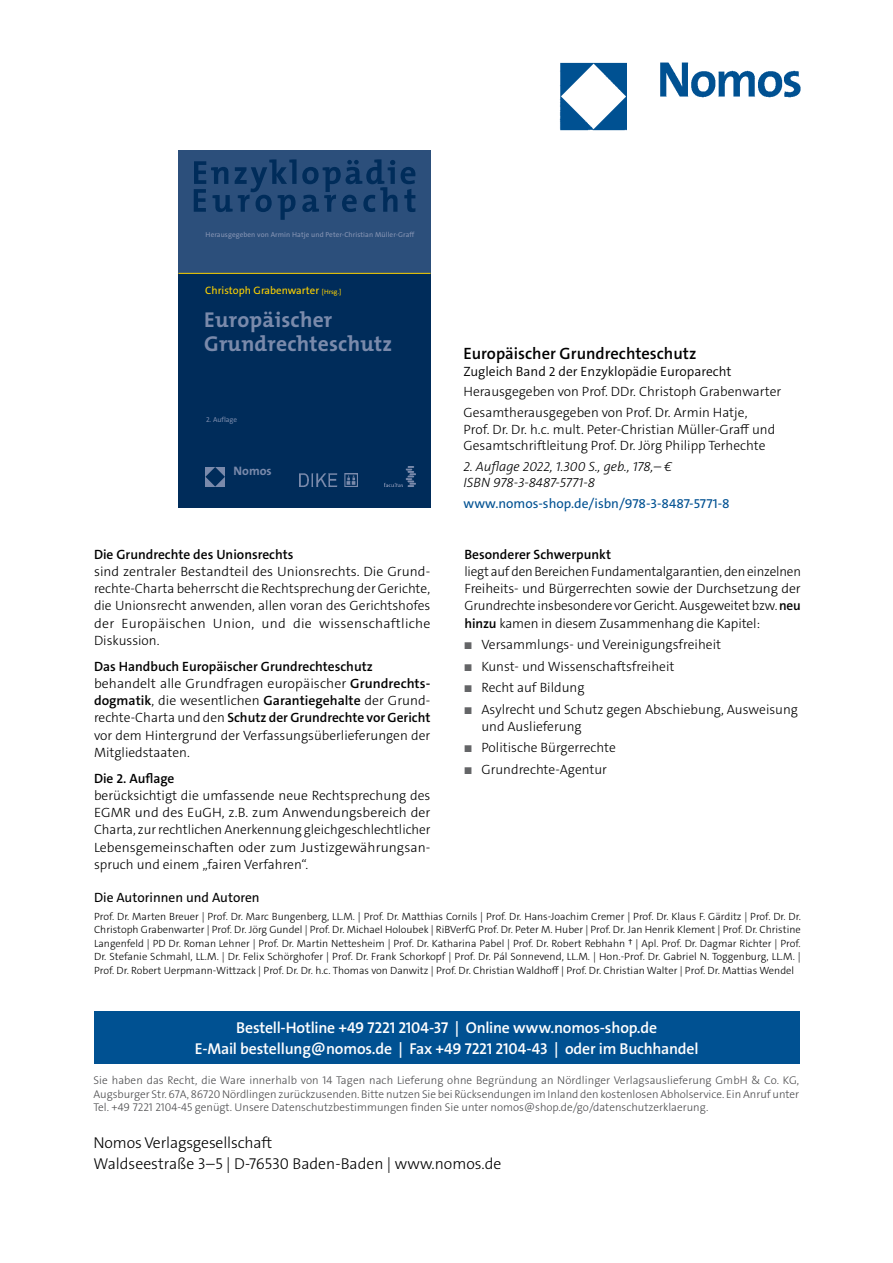
<style>
.page{position:relative;width:893px;height:1263px;background:#fff}
.page>*{position:absolute;margin:0;border:0;box-sizing:border-box;transform-origin:0 0}
.t1{font:700 21.6px/24.8px "The Mix";letter-spacing:.01em;color:#7a8aab}
._001_Buchtitel{font:600 16.5px "The Sans C5";color:#000}
.t2{font:600 15.75px/21px "The Sans Os F";letter-spacing:-.01em;color:#fff;text-align:center}
.t3{font:300 15.75px/21px "The Sans Os F";color:#000}
._005_Fließtext{font:300 13.5px/17.2px "The Sans C5";color:#000;text-align:justify}
._003_Autor{font:300 13.5px/16.5px "The Sans C5";color:#000}
._005_Fließtext-2{font:600 13.5px "The Sans C5";color:#000}
._004_Bibilo{font:italic 300 13.5px/16.5px "The Sans C5";color:#000}
.www_link{font:13.5px "The Sans C5";color:#005192}
._002_Untertitel{font:300 13.5px "The Sans C5";color:#000}
._005_Fließtext-3{font:13.5px "The Sans C5";color:#000}
.t4{font:700 12.3px "The Sans Os F";color:#7a8aab}
.t5{font:300 11.25px/13.5px "The Sans Os F";color:#4b4b4d;text-align:justify}
.t6{font:10.8px "The Sans Os F";color:#ffd300}
.Autorenliste{font:300 10.5px/13.5px "The Sans C5";color:#000;text-align:justify}
.t7{font:7.2px "The Sans Os F";letter-spacing:.01em;color:#8795b4}
.t8{font:7.2px "The Sans Os F";color:#7a8aab}
.s1{font-size:6.75px}
.s2{font-weight:600}
.s3{color:#646567}
</style>
<div class="page">
<img style="left:559px;top:62px;width:242px;height:69px">
<div style="left:94px;top:1011px;width:705px;height:52px;background:#005192"></div>
<div style="left:178px;top:273px;width:253px;height:235px;background:#002c5a"></div>
<div style="left:178px;top:151px;width:253px;height:122px;background:#2c4f7b"></div>
<hr style="left:178px;top:273px;width:253px;height:1px;background:#ffd300">
<svg style="left:194px;top:159px;width:221px;height:61px"></svg>
<svg style="left:205px;top:467px;width:20px;height:20px"></svg>
<img style="left:300px;top:473px;width:57px;height:13px">
<img style="left:385px;top:467px;width:30px;height:19px">
<p class="t7" style="left:206px;top:230px;width:210px">Herausgegeben von Armin Hatje und Peter-Christian Müller-Graff</p>
<p class="t6" style="left:205px;top:283px;width:138px">Christoph Grabenwarter <span class="s1">[Hrsg.]</span></p>
<h1 class="t1" style="left:204px;top:307px;width:189px">Europäischer<br>Grundrechteschutz</h1>
<p class="t8" style="left:206px;top:415px;width:33px">2. Auflage</p>
<p class="t4" style="left:234px;top:463px;width:40px">Nomos</p>
<p class="_005_Fließtext-2" style="left:94px;top:545px;width:201px">Die Grundrechte des Unionsrechts</p>
<p class="_005_Fließtext" style="left:94px;top:563px;width:338px">sind zentraler Bestandteil des Unionsrechts. Die Grund&shy;rechte-Charta beherrscht die Rechtsprechung der Gerichte, die Unionsrecht anwenden, allen voran des Gerichtshofes der Europäischen Union, und die wissenschaftliche Diskussion.</p>
<p class="_005_Fließtext-2" style="left:94px;top:657px;width:280px">Das Handbuch Europäischer Grundrechteschutz</p>
<p class="_005_Fließtext" style="left:94px;top:675px;width:338px">behandelt alle Grundfragen europäischer <span class="s2">Grundrechts&shy;dogmatik</span>, die wesentlichen <span class="s2">Garantiegehalte</span> der Grund&shy;rechte-Charta und den <span class="s2">Schutz der Grundrechte vor Gericht </span>vor dem Hintergrund der Verfassungsüberlieferungen der Mitgliedstaaten.</p>
<p class="_005_Fließtext-2" style="left:94px;top:769px;width:82px">Die 2. Auflage</p>
<p class="_005_Fließtext" style="left:94px;top:787px;width:338px">berücksichtigt die umfassende neue Rechtsprechung des EGMR und des EuGH, z.B. zum Anwendungsbereich der Charta, zur rechtlichen Anerkennung gleichgeschlechtlicher Lebensgemeinschaften oder zum Justizgewährungsan&shy;spruch und einem „fairen Verfahren“.</p>
<p class="_001_Buchtitel" style="left:463px;top:343px;width:234px">Europäischer Grundrechteschutz</p>
<p class="_002_Untertitel" style="left:463px;top:362px;width:269px">Zugleich Band 2 der Enzyklopädie Europarecht</p>
<p class="_003_Autor" style="left:463px;top:384px;width:319px">Herausgegeben von Prof. DDr. Christoph Grabenwarter</p>
<p class="_003_Autor" style="left:463px;top:404px;width:313px">Gesamtherausgegeben von Prof. Dr. Armin Hatje,<br>Prof. Dr. Dr. h.c. mult. Peter-Christian Müller-Graff und<br>Gesamtschriftleitung Prof. Dr. Jörg Philipp Terhechte</p>
<p class="_004_Bibilo" style="left:463px;top:458px;width:210px">2. Auflage 2022, 1.300 S., geb., 178,– €<br>ISBN 978-3-8487-5771-8</p>
<p class="www_link" style="left:463px;top:495px;width:268px">www.nomos-shop.de/isbn/978-3-8487-5771-8</p>
<p class="_005_Fließtext-2" style="left:464px;top:545px;width:148px">Besonderer Schwerpunkt</p>
<p class="_005_Fließtext" style="left:464px;top:563px;width:338px">liegt auf den Bereichen Fundamentalgarantien, den einzelnen Freiheits- und Bürgerrechten sowie der Durchsetzung der Grundrechte insbesondere vor Gericht. Ausgeweitet bzw. <span class="s2">neu hinzu</span> kamen in diesem Zusammenhang die Kapitel:</p>
<p class="_005_Fließtext" style="left:464px;top:636px;width:258px"><span class="s3">■</span> Versammlungs- und Vereinigungsfreiheit</p>
<p class="_005_Fließtext" style="left:464px;top:657px;width:211px"><span class="s3">■</span> Kunst- und Wissenschaftsfreiheit</p>
<p class="_005_Fließtext" style="left:464px;top:679px;width:122px"><span class="s3">■</span> Recht auf Bildung</p>
<p class="_005_Fließtext" style="left:481px;top:700px;width:318px;text-indent:-17px"><span class="s3">■</span> Asylrecht und Schutz gegen Abschiebung, Ausweisung und Auslieferung</p>
<p class="_005_Fließtext" style="left:464px;top:739px;width:153px"><span class="s3">■</span> Politische Bürgerrechte</p>
<p class="_005_Fließtext" style="left:464px;top:761px;width:144px"><span class="s3">■</span> Grundrechte-Agentur</p>
<p class="_005_Fließtext-3" style="left:94px;top:889px;width:167px">Die Autorinnen und Autoren</p>
<p class="Autorenliste" style="left:94px;top:909px;width:708px">Prof. Dr. Marten Breuer | Prof. Dr. Marc Bungenberg, LL.M. | Prof. Dr. Matthias Cornils | Prof. Dr. Hans-Joachim Cremer | Prof. Dr. Klaus F. Gärditz | Prof. Dr. Dr.<br>Christoph Grabenwarter | Prof. Dr. Jörg Gundel | Prof. Dr. Michael Holoubek | RiBVerfG Prof. Dr. Peter M. Huber | Prof. Dr. Jan Henrik Klement | Prof. Dr. Christine Langenfeld | PD Dr. Roman Lehner | Prof. Dr. Martin Nettesheim | Prof. Dr. Katharina Pabel | Prof. Dr. Robert Rebhahn † | Apl. Prof. Dr. Dagmar Richter | Prof.<br>Dr. Stefanie Schmahl, LL.M. | Dr. Felix Schörghofer | Prof. Dr. Frank Schorkopf | Prof. Dr. Pál Sonnevend, LL.M. | Hon.-Prof. Dr. Gabriel N. Toggenburg, LL.M. | Prof. Dr. Robert Uerpmann-Wittzack | Prof. Dr. Dr. h.c. Thomas von Danwitz | Prof. Dr. Christian Waldhoff | Prof. Dr. Christian Walter | Prof. Dr. Mattias Wendel</p>
<p class="t2" style="left:195px;top:1017px;width:505px">Bestell-Hotline +49 7221 2104-37 | Online www.nomos-shop.de<br>E-Mail bestellung@nomos.de | Fax +49 7221 2104-43 | oder im Buchhandel</p>
<p class="t5" style="left:94px;top:1074px;width:707px">Sie haben das Recht, die Ware innerhalb von 14 Tagen nach Lieferung ohne Begründung an Nördlinger Verlagsauslieferung GmbH &amp; Co. KG, Augsburger Str. 67A, 86720 Nördlingen zurückzusenden. Bitte nutzen Sie bei Rücksendungen im Inland den kostenlosen Abholservice. Ein Anruf unter Tel. +49 7221 2104-45 genügt. Unsere Datenschutzbestimmungen finden Sie unter nomos@shop.de/go/datenschutzerklaerung.</p>
<p class="t3" style="left:94px;top:1133px;width:409px">Nomos Verlagsgesellschaft<br>Waldseestraße 3–5 | D-76530 Baden-Baden | www.nomos.de</p>
</div>
